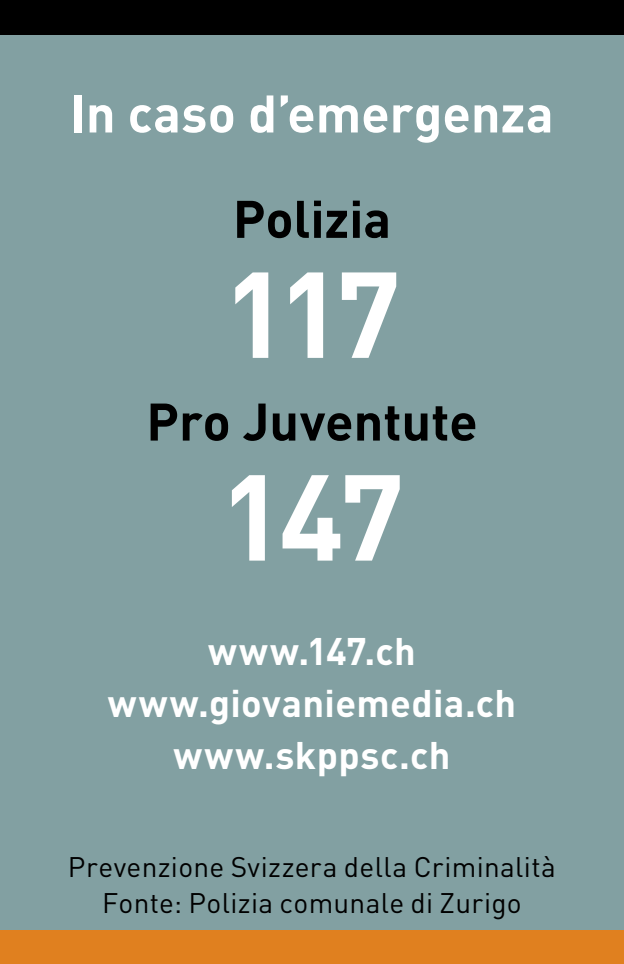
<style>
.page{position:relative;width:624px;height:964px;background:#fff}
.page>*{position:absolute;margin:0;border:0;box-sizing:border-box;transform-origin:0 0}
.t1{font:700 120px "DIN Weber";letter-spacing:-.055em;color:#fff}
.t2{font:700 52px "DIN Weber";color:#000}
.t3{font:700 52px "DIN Weber";color:#fff}
.t4{font:700 38px/52px "DIN Weber";letter-spacing:.01em;color:#fff;text-align:center}
.t5{font:28px/36px "DIN Weber";letter-spacing:.01em;color:#000;text-align:center}
</style>
<div class="page">
<div style="left:0;top:930px;width:624px;height:34px;background:#e0801f"></div>
<div style="left:0;top:34px;width:624px;height:896px;background:#82a0a2"></div>
<div style="left:0;top:0;width:624px;height:34px;background:#000"></div>
<h2 class="t3" style="left:70px;top:80px;width:485px">In caso d’emergenza</h2>
<h2 class="t2" style="left:233px;top:185px;width:160px">Polizia</h2>
<h1 class="t1" style="left:223px;top:236px;width:179px">117</h1>
<h2 class="t2" style="left:146px;top:388px;width:333px">Pro Juventute</h2>
<h1 class="t1" style="left:219px;top:439px;width:186px">147</h1>
<h3 class="t4" style="left:108px;top:623px;width:410px">www.147.ch www.giovaniemedia.ch www.skppsc.ch</h3>
<p class="t5" style="left:68px;top:848px;width:489px">Prevenzione Svizzera della Criminalità<br>Fonte: Polizia comunale di Zurigo</p>
</div>
